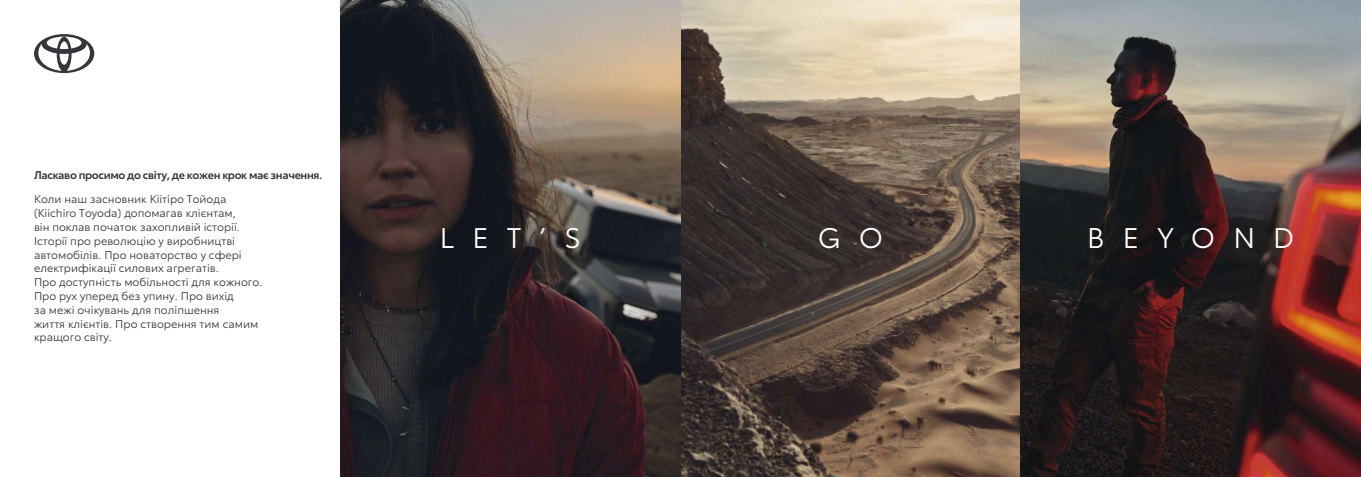
<style>
.page{position:relative;width:1361px;height:477px;background:#fff}
.page>*{position:absolute;margin:0;border:0;box-sizing:border-box;transform-origin:0 0}
.t1{font:28px "Toyota Type";letter-spacing:.65em;color:#fff}
.t2{font:11px/13.8px "Toyota Type";color:#343433}
.t3{font:600 11px "Toyota Type";letter-spacing:-.03em;color:#343433}
</style>
<div class="page">
<img style="left:340px;top:0;width:1021px;height:476px">
<svg style="left:34px;top:34px;width:60px;height:39px"></svg>
<p class="t3" style="left:34px;top:166px;width:290px">Ласкаво просимо до світу, де кожен крок має значення.</p>
<p class="t2" style="left:34px;top:191px;width:230px">Коли наш засновник Кіітіро Тойода (Kiichiro Toyoda) допомагав клієнтам,<br>він поклав початок захопливій історії.<br>Історії про революцію у виробництві автомобілів. Про новаторство у сфері електрифікації силових агрегатів.<br>Про доступність мобільності для кожного.<br>Про рух уперед без упину. Про вихід<br>за межі очікувань для поліпшення<br>життя клієнтів. Про створення тим самим кращого світу.</p>
<h1 class="t1" style="left:440px;top:217px;width:143px">LET’S</h1>
<h1 class="t1" style="left:818px;top:217px;width:67px">G O</h1>
<h1 class="t1" style="left:1087px;top:217px;width:209px">BEYOND</h1>
</div>
